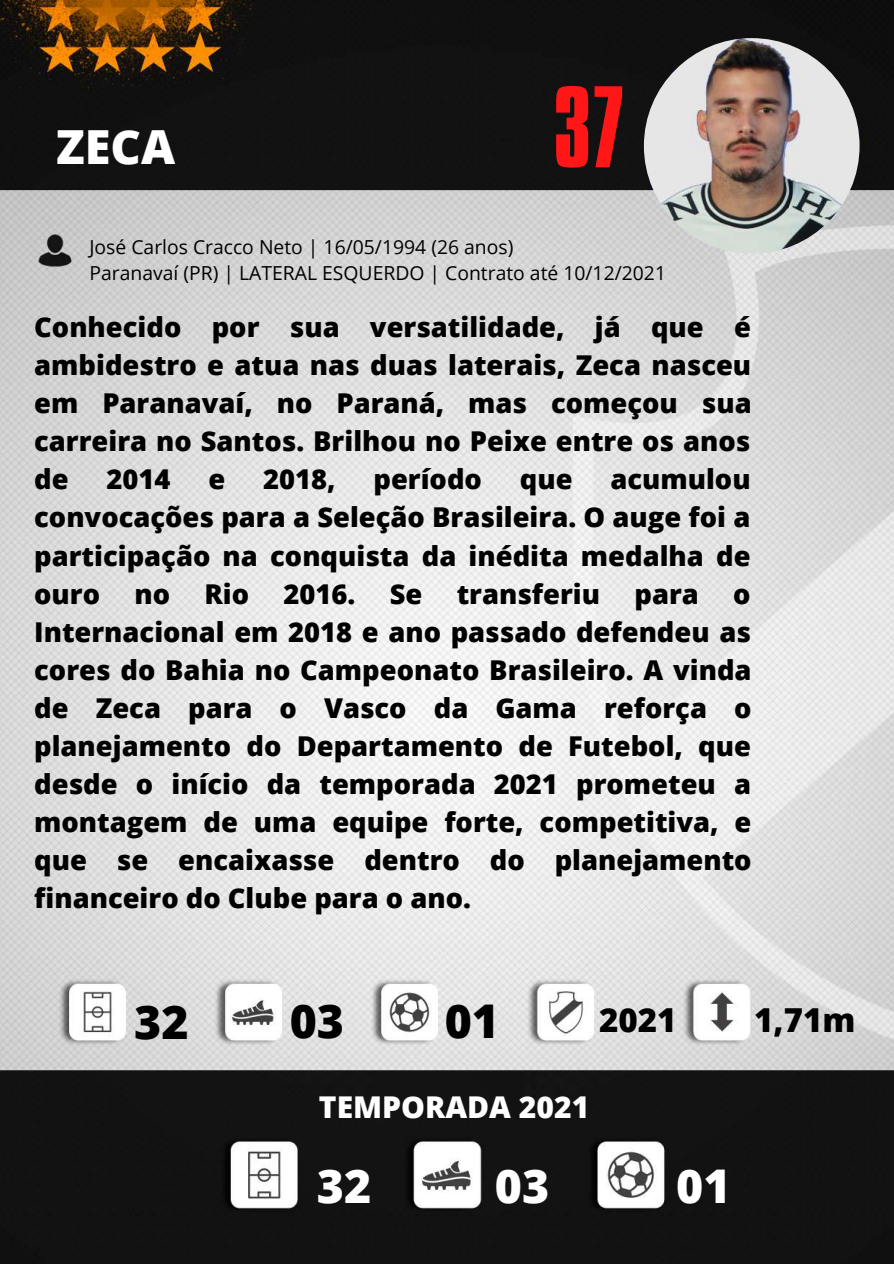
<style>
.page{position:relative;width:894px;height:1264px;background:#fff}
.page>*{position:absolute;margin:0;border:0;box-sizing:border-box;transform-origin:0 0}
.t1{font:99.75px "Aka Acid GR Compacta";color:#ff1616}
.t2{font:800 46.95px "Open Sans";color:#fff}
.t3{font:800 46.5px "Open Sans";color:#000}
.t4{font:800 46.5px "Open Sans";color:#fff}
.t5{font:800 33px "Open Sans";color:#000}
.t6{font:800 30px "Open Sans";color:#fff}
.t7{font:800 27.3px/38.1px "Open Sans";color:#000;text-align:justify}
.t8{font:19.35px/26.1px "Open Sans";color:#000}
</style>
<div class="page">
<img style="left:0;top:0;width:893px;height:1263px">
<img style="left:643px;top:38px;width:216px;height:216px;border-radius:50%">
<div style="left:372px;top:1072px;width:150px;height:49px;background:#131313"></div>
<h2 class="t2" style="left:56px;top:114px;width:121px">ZECA</h2>
<h1 class="t1" style="left:553px;top:89px;width:74px">37</h1>
<p class="t8" style="left:89px;top:233px;width:578px">José Carlos Cracco Neto | 16/05/1994 (26 anos)<br>Paranavaí (PR) | LATERAL ESQUERDO | Contrato até 10/12/2021</p>
<p class="t7" style="left:34px;top:307px;width:718px">Conhecido por sua versatilidade, já que é ambidestro e atua nas duas laterais, Zeca nasceu em Paranavaí, no Paraná, mas começou sua carreira no Santos. Brilhou no Peixe entre os anos de</p>
<p class="t7" style="left:106px;top:460px;width:65px">2014</p>
<p class="t7" style="left:208px;top:460px;width:18px">e</p>
<p class="t7" style="left:263px;top:460px;width:74px">2018,</p>
<p class="t7" style="left:373px;top:460px;width:110px">período</p>
<p class="t7" style="left:519px;top:460px;width:54px">que</p>
<p class="t7" style="left:34px;top:460px;width:717px;text-indent:576px">acumulou convocações para a Seleção Brasileira. O auge foi a participação na conquista da inédita medalha de ouro</p>
<p class="t7" style="left:134px;top:574px;width:37px">no</p>
<p class="t7" style="left:204px;top:574px;width:46px">Rio</p>
<p class="t7" style="left:283px;top:574px;width:73px">2016.</p>
<p class="t7" style="left:389px;top:574px;width:34px">Se</p>
<p class="t7" style="left:456px;top:574px;width:145px">transferiu</p>
<p class="t7" style="left:634px;top:574px;width:66px">para</p>
<p class="t7" style="left:34px;top:574px;width:718px;text-indent:698px">o Internacional em 2018 e ano passado defendeu as cores do Bahia no Campeonato Brasileiro. A vinda de Zeca para o Vasco da Gama reforça o planejamento do Departamento de Futebol, que desde o início da temporada 2021 prometeu a montagem de uma equipe forte, competitiva, e que se encaixasse dentro do planejamento financeiro do Clube para o ano.</p>
<h3 class="t3" style="left:134px;top:988px;width:56px">32</h3>
<h3 class="t3" style="left:289px;top:988px;width:56px">03</h3>
<h3 class="t3" style="left:444px;top:988px;width:56px">01</h3>
<p class="t5" style="left:599px;top:997px;width:79px">2021</p>
<p class="t5" style="left:754px;top:997px;width:103px">1,71m</p>
<p class="t6" style="left:319px;top:1085px;width:272px">TEMPORADA 2021</p>
<h3 class="t4" style="left:317px;top:1153px;width:56px">32</h3>
<h3 class="t4" style="left:495px;top:1153px;width:56px">03</h3>
<h3 class="t4" style="left:676px;top:1153px;width:56px">01</h3>
</div>
